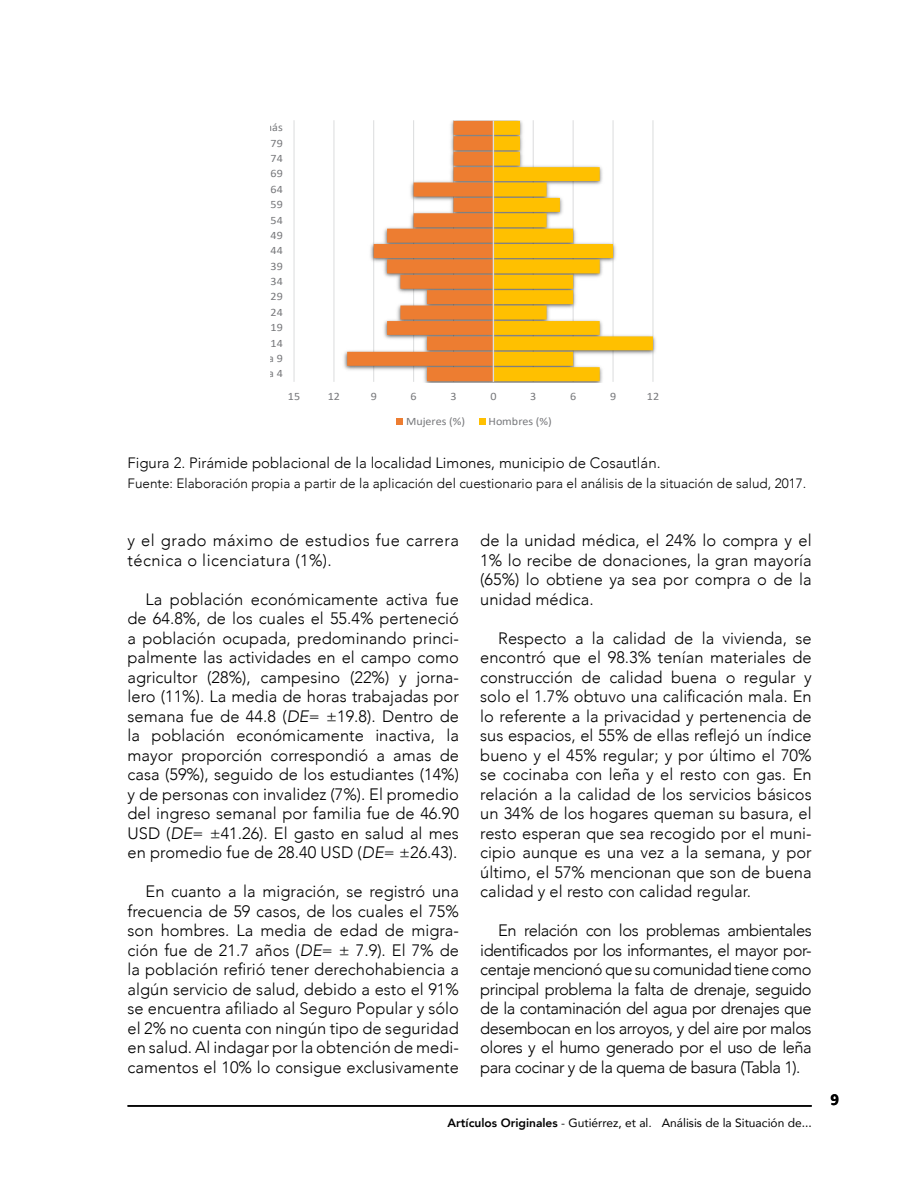
<style>
.page{position:relative;width:918px;height:1188px;background:#fff}
.page>*{position:absolute;margin:0;border:0;box-sizing:border-box;transform-origin:0 0}
.G__Cuerpo_del_artí{font:300 16.5px/19.5px "Avenir";color:#000;text-align:justify}
.F_Inicio_de_parraf{font:300 16.5px/19.5px "Avenir";letter-spacing:.025em;color:#000}
.L__Fuente_de_figur{font:300 15px "Avenir";color:#000}
.t1{font:700 15px "Gisha";color:#000}
.L__Fuente_de_figur-2{font:300 13.5px "Avenir";color:#000}
.t2{font:12px "Avenir";color:#000}
.t3{font:11.25px "Calibri";color:#77787b;scale:1.07 1}
.s1{font-style:italic}
.s2{font-weight:800}
</style>
<div class="page">
<hr style="left:128px;top:1105px;width:684px;height:2px;background:#000">
<hr style="left:692px;top:120px;width:1px;height:262px;background:#dcddde">
<svg style="left:293px;top:120px;width:363px;height:305px"></svg>
<p class="t3" style="left:239px;top:120px;width:43px">80 o más</p>
<p class="t3" style="left:259px;top:350px;width:23px">5 a 9</p>
<p class="t3" style="left:259px;top:366px;width:23px">0 a 4</p>
<p class="t3" style="left:288px;top:388px;width:13px">15</p>
<p class="t3" style="left:328px;top:388px;width:13px">12</p>
<p class="t3" style="left:371px;top:388px;width:7px">9</p>
<p class="t3" style="left:411px;top:388px;width:7px">6</p>
<p class="t3" style="left:451px;top:388px;width:7px">3</p>
<p class="t3" style="left:490px;top:388px;width:7px">0</p>
<p class="t3" style="left:530px;top:388px;width:7px">3</p>
<p class="t3" style="left:570px;top:388px;width:7px">6</p>
<p class="t3" style="left:610px;top:388px;width:7px">9</p>
<p class="t3" style="left:647px;top:388px;width:13px">12</p>
<p class="t3" style="left:406px;top:413px;width:57px">Mujeres (%)</p>
<p class="t3" style="left:488px;top:413px;width:61px">Hombres (%)</p>
<p class="L__Fuente_de_figur" style="left:128px;top:454px;width:535px">Figura 2. Pirámide poblacional de la localidad Limones, municipio de Cosautlán.</p>
<p class="L__Fuente_de_figur-2" style="left:128px;top:475px;width:680px">Fuente: Elaboración propia a partir de la aplicación del cuestionario para el análisis de la situación de salud, 2017.</p>
<p class="F_Inicio_de_parraf" style="left:128px;top:531px;width:333px">y el grado máximo de estudios fue carrera técnica o licenciatura (1%).</p>
<p class="G__Cuerpo_del_artí" style="left:128px;top:589px;width:333px;text-indent:18px">La población económicamente activa fue de 64.8%, de los cuales el 55.4% perteneció a población ocupada, predominando princi&shy;palmente las actividades en el campo como agricultor (28%), campesino (22%) y jorna&shy;lero (11%). La media de horas trabajadas por semana fue de 44.8 (<span class="s1">DE</span>= ±19.8). Dentro de la población económicamente inactiva, la mayor proporción correspondió a amas de casa (59%), seguido de los estudiantes (14%) y de personas con invalidez (7%). El promedio del ingreso semanal por familia fue de 46.90<br>USD (<span class="s1">DE</span>= ±41.26). El gasto en salud al mes en promedio fue de 28.40 USD (<span class="s1">DE</span>= ±26.43).</p>
<p class="G__Cuerpo_del_artí" style="left:128px;top:882px;width:333px;text-indent:18px">En cuanto a la migración, se registró una frecuencia de 59 casos, de los cuales el 75% son hombres. La media de edad de migra&shy;ción fue de 21.7 años (<span class="s1">DE</span>= ± 7.9). El 7% de la población refirió tener derechohabiencia a algún servicio de salud, debido a esto el 91% se encuentra afiliado al Seguro Popular y sólo el 2% no cuenta con ningún tipo de seguridad en salud. Al indagar por la obtención de medi&shy;camentos el 10% lo consigue exclusivamente</p>
<p class="G__Cuerpo_del_artí" style="left:480px;top:531px;width:333px">de la unidad médica, el 24% lo compra y el 1% lo recibe de donaciones, la gran mayoría (65%) lo obtiene ya sea por compra o de la unidad médica.</p>
<p class="G__Cuerpo_del_artí" style="left:480px;top:628px;width:333px;text-indent:18px">Respecto a la calidad de la vivienda, se encontró que el 98.3% tenían materiales de construcción de calidad buena o regular y solo el 1.7% obtuvo una calificación mala. En lo referente a la privacidad y pertenencia de sus espacios, el 55% de ellas reflejó un índice bueno y el 45% regular; y por último el 70% se cocinaba con leña y el resto con gas. En relación a la calidad de los servicios básicos un 34% de los hogares queman su basura, el resto esperan que sea recogido por el muni&shy;cipio aunque es una vez a la semana, y por último, el 57% mencionan que son de buena calidad y el resto con calidad regular.</p>
<p class="G__Cuerpo_del_artí" style="left:480px;top:921px;width:333px;text-indent:18px">En relación con los problemas ambientales identificados por los informantes, el mayor por&shy;centaje mencionó que su comunidad tiene como principal problema la falta de drenaje, seguido de la contaminación del agua por drenajes que desembocan en los arroyos, y del aire por malos olores y el humo generado por el uso de leña para cocinar y de la quema de basura (Tabla 1).</p>
<p class="t2" style="left:448px;top:1113px;width:366px"><span class="s2">Artículos Originales</span> - Gutiérrez, et al<span class="s1">.</span> Análisis de la Situación de...</p>
<p class="t1" style="left:830px;top:1091px;width:10px">9</p>
</div>
